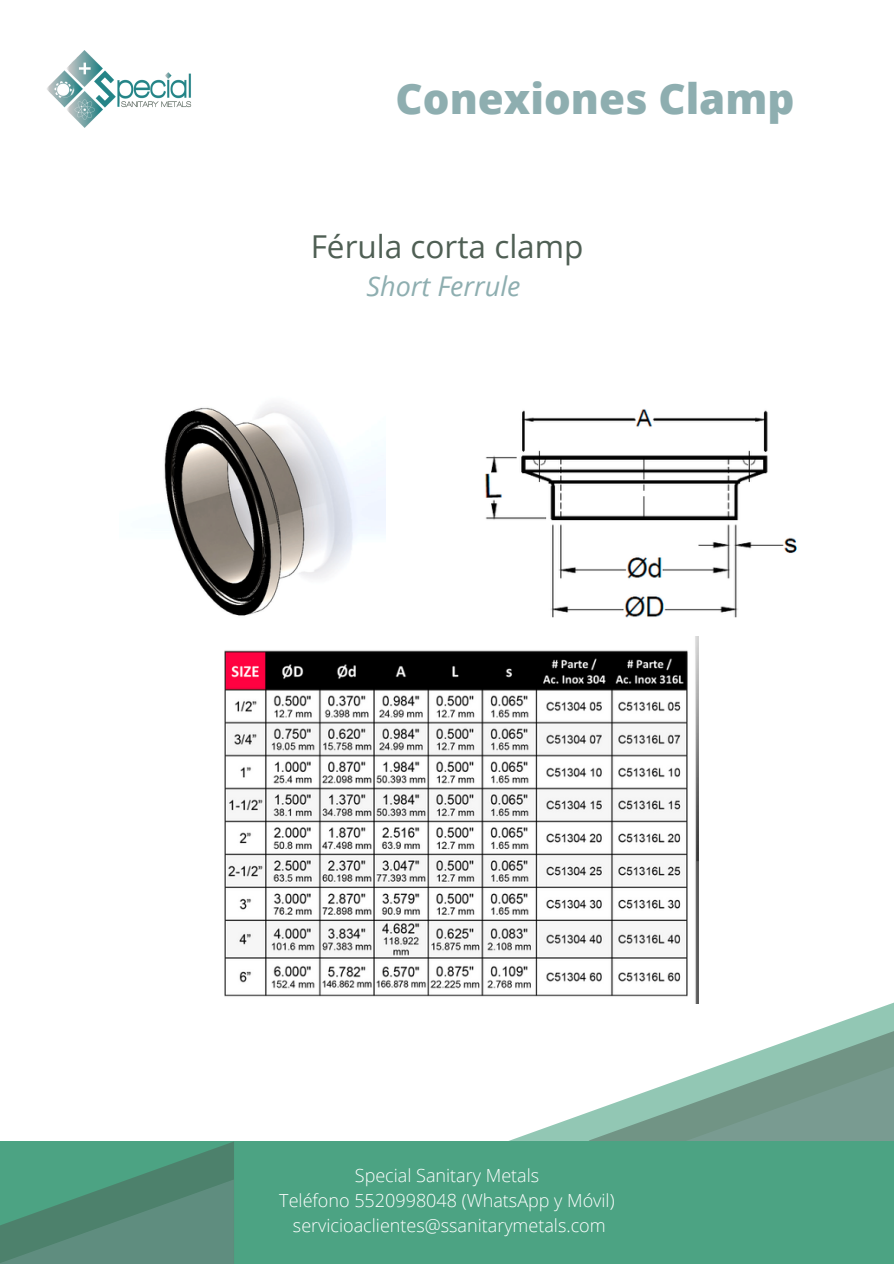
<style>
.page{position:relative;width:894px;height:1264px;background:#fff}
.page>*{position:absolute;margin:0;border:0;box-sizing:border-box;transform-origin:0 0}
.t1{font:800 42px "Open Sans";color:#8eaeb0}
.t2{font:31.5px "Open Sans";color:#4f5f54}
.t3{font:italic 27px "Open Sans";color:#8eaeb0}
.t4{font:300 18px "Open Sans";color:#fff}
</style>
<div class="page">
<svg style="left:509px;top:999px;width:384px;height:142px"></svg>
<svg style="left:588px;top:1027px;width:305px;height:114px"></svg>
<svg style="left:589px;top:1065px;width:304px;height:76px"></svg>
<div style="left:0;top:1141px;width:893px;height:122px;background:#4ca383"></div>
<img style="left:47px;top:51px;width:144px;height:76px">
<svg style="left:0;top:1141px;width:234px;height:122px"></svg>
<img style="left:164px;top:405px;width:221px;height:211px">
<img style="left:485px;top:409px;width:312px;height:209px">
<img style="left:224px;top:636px;width:474px;height:367px">
<p class="t1" style="left:395px;top:69px;width:400px">Conexiones Clamp</p>
<p class="t2" style="left:310px;top:224px;width:274px">Férula corta clamp</p>
<p class="t3" style="left:366px;top:267px;width:155px">Short Ferrule</p>
<p class="t4" style="left:355px;top:1163px;width:186px">Special Sanitary Metals</p>
<p class="t4" style="left:279px;top:1187px;width:336px">Teléfono 5520998048 (WhatsApp y Móvil)</p>
<p class="t4" style="left:293px;top:1212px;width:314px">servicioaclientes@ssanitarymetals.com</p>
</div>
